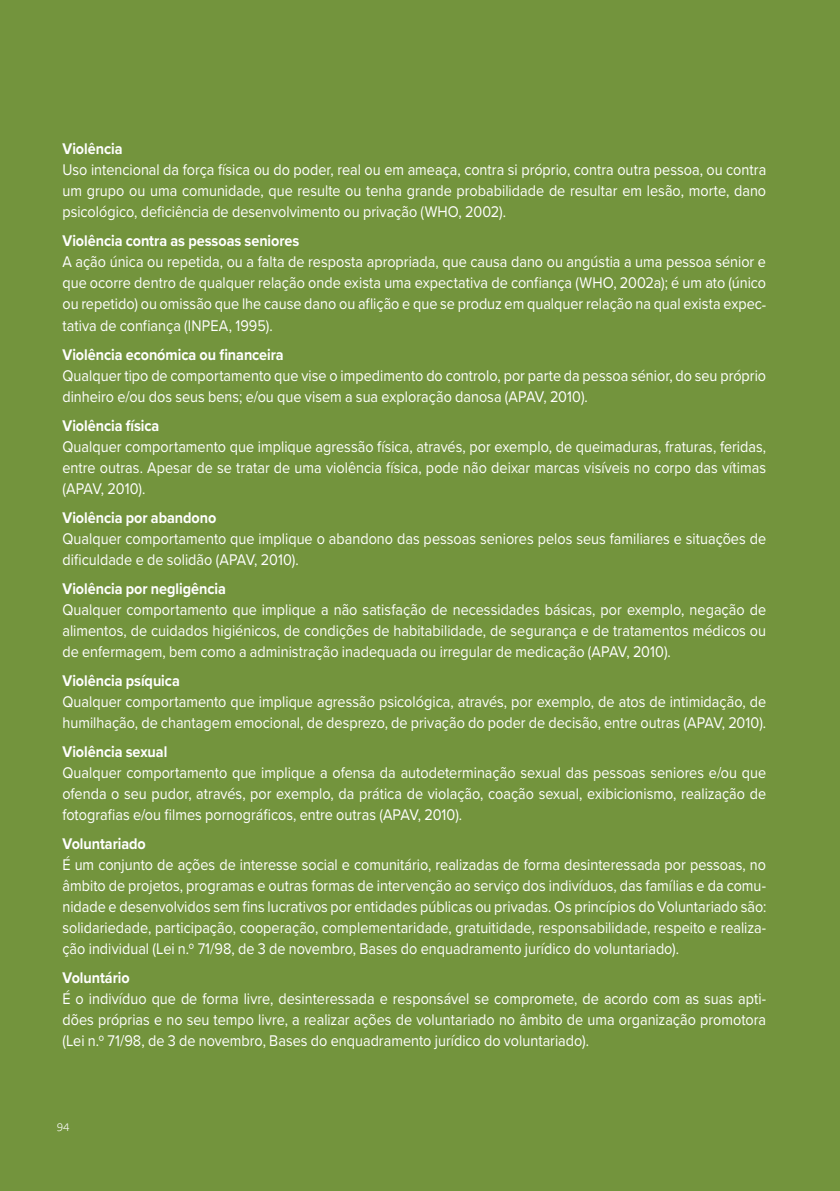
<style>
.page{position:relative;width:840px;height:1191px;background:#fff}
.page>*{position:absolute;margin:0;border:0;box-sizing:border-box;transform-origin:0 0}
.t1{font:16px/21px "Proxima Nova";color:#fff;text-align:justify;scale:.9 1}
.t2{font:700 16px "Proxima Nova";letter-spacing:-.005em;color:#fff;scale:.9 1}
.t3{font:300 11.4px "Tisa Sans Pro";color:#fff}
</style>
<div class="page">
<div style="left:0;top:0;width:839px;height:1191px;background:#73943d"></div>
<p class="t2" style="left:62px;top:137px;width:68px">Violência</p>
<p class="t1" style="left:62px;top:159px;width:783px">Uso intencional da força física ou do poder, real ou em ameaça, contra si próprio, contra outra pessoa, ou contra um grupo ou uma comunidade, que resulte ou tenha grande probabilidade de resultar em lesão, morte, dano psicológico, deficiência de desenvolvimento ou privação (WHO, 2002).</p>
<p class="t2" style="left:62px;top:229px;width:264px">Violência contra as pessoas seniores</p>
<p class="t1" style="left:62px;top:251px;width:783px">A ação única ou repetida, ou a falta de resposta apropriada, que causa dano ou angústia a uma pessoa sénior e que ocorre dentro de qualquer relação onde exista uma expectativa de confiança (WHO, 2002a); é um ato (único ou repetido) ou omissão que lhe cause dano ou aflição e que se produz em qualquer relação na qual exista expec&shy;tativa de confiança (INPEA, 1995).</p>
<p class="t2" style="left:62px;top:342px;width:247px">Violência económica ou financeira</p>
<p class="t1" style="left:62px;top:364px;width:783px">Qualquer tipo de comportamento que vise o impedimento do controlo, por parte da pessoa sénior, do seu próprio dinheiro e/ou dos seus bens; e/ou que visem a sua exploração danosa (APAV, 2010).</p>
<p class="t2" style="left:62px;top:413px;width:109px">Violência física</p>
<p class="t1" style="left:62px;top:435px;width:783px">Qualquer comportamento que implique agressão física, através, por exemplo, de queimaduras, fraturas, feridas, entre outras. Apesar de se tratar de uma violência física, pode não deixar marcas visíveis no corpo das vítimas (APAV, 2010).</p>
<p class="t2" style="left:62px;top:505px;width:172px">Violência por abandono</p>
<p class="t1" style="left:62px;top:527px;width:783px">Qualquer comportamento que implique o abandono das pessoas seniores pelos seus familiares e situações de dificuldade e de solidão (APAV, 2010).</p>
<p class="t2" style="left:62px;top:576px;width:183px">Violência por negligência</p>
<p class="t1" style="left:62px;top:598px;width:783px">Qualquer comportamento que implique a não satisfação de necessidades básicas, por exemplo, negação de alimentos, de cuidados higiénicos, de condições de habitabilidade, de segurança e de tratamentos médicos ou de enfermagem, bem como a administração inadequada ou irregular de medicação (APAV, 2010).</p>
<p class="t2" style="left:62px;top:668px;width:132px">Violência psíquica</p>
<p class="t1" style="left:62px;top:690px;width:783px">Qualquer comportamento que implique agressão psicológica, através, por exemplo, de atos de intimidação, de humilhação, de chantagem emocional, de desprezo, de privação do poder de decisão, entre outras (APAV, 2010).</p>
<p class="t2" style="left:62px;top:739px;width:118px">Violência sexual</p>
<p class="t1" style="left:62px;top:761px;width:783px">Qualquer comportamento que implique a ofensa da autodeterminação sexual das pessoas seniores e/ou que ofenda o seu pudor, através, por exemplo, da prática de violação, coação sexual, exibicionismo, realização de fotografias e/ou filmes pornográficos, entre outras (APAV, 2010).</p>
<p class="t2" style="left:62px;top:831px;width:94px">Voluntariado</p>
<p class="t1" style="left:62px;top:853px;width:783px">É um conjunto de ações de interesse social e comunitário, realizadas de forma desinteressada por pessoas, no âmbito de projetos, programas e outras formas de intervenção ao serviço dos indivíduos, das famílias e da comu&shy;nidade e desenvolvidos sem fins lucrativos por entidades públicas ou privadas. Os princípios do Voluntariado são: solidariedade, participação, cooperação, complementaridade, gratuitidade, responsabilidade, respeito e realiza&shy;ção individual (Lei n.º 71/98, de 3 de novembro, Bases do enquadramento jurídico do voluntariado).</p>
<p class="t2" style="left:62px;top:965px;width:76px">Voluntário</p>
<p class="t1" style="left:62px;top:987px;width:783px">É o indivíduo que de forma livre, desinteressada e responsável se compromete, de acordo com as suas apti&shy;dões próprias e no seu tempo livre, a realizar ações de voluntariado no âmbito de uma organização promotora (Lei n.º 71/98, de 3 de novembro, Bases do enquadramento jurídico do voluntariado).</p>
<p class="t3" style="left:57px;top:1120px;width:14px">94</p>
</div>
